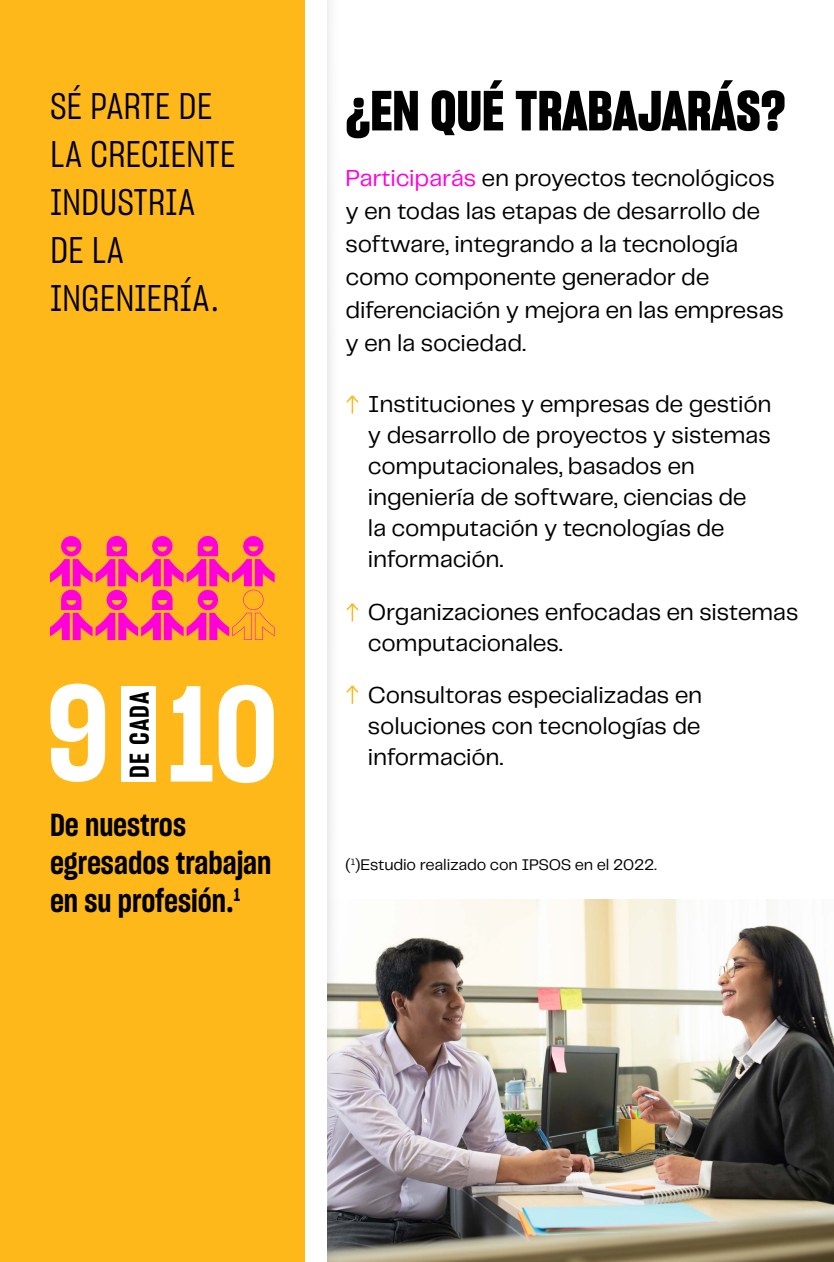
<style>
.page{position:relative;width:834px;height:1262px;background:#fff}
.page>*{position:absolute;margin:0;border:0;box-sizing:border-box;transform-origin:0 0}
.t1{font:133.05px "Sharp Grotesk Semi Bold 15";color:#fff}
.t2{font:55px "Sharp Grotesk Bold 15";color:#000}
.t3{font:36.5px/48px "Sharp Grotesk Book 15";color:#000}
.t4{font:31px/38px "Sharp Grotesk Semi Bold 15";color:#000}
.t5{font:26.5px "Sharp Grotesk Semi Bold 15";letter-spacing:.045em;color:#000}
.t6{font:24px/31px "PP Telegraf";letter-spacing:-.01em;color:#000}
.t7{font:16px "PP Telegraf";letter-spacing:-.015em;color:#000}
.s1{color:#ff00da}
</style>
<div class="page">
<div style="left:0;top:0;width:316px;height:1262px;background:#ffb819"></div>
<img style="left:338px;top:900px;width:496px;height:362px">
<svg style="left:347px;top:396px;width:11px;height:18px"></svg>
<svg style="left:347px;top:603px;width:11px;height:19px"></svg>
<svg style="left:347px;top:686px;width:11px;height:18px"></svg>
<svg style="left:327px;top:0;width:11px;height:1262px"></svg>
<div style="left:306px;top:0;width:21px;height:1262px;background:#fff"></div>
<div style="left:121px;top:686px;width:34px;height:96px;background:#fff"></div>
<svg style="left:50px;top:536px;width:225px;height:104px"></svg>
<h3 class="t3" style="left:50px;top:81px;width:187px">SÉ PARTE DE<br>LA CRECIENTE<br>INDUSTRIA<br>DE LA<br>INGENIERÍA.</h3>
<h1 class="t1" style="left:47px;top:640px;width:65px">9</h1>
<p class="t5" style="left:121px;top:778px;width:88px;rotate:-90deg">DE CADA</p>
<h1 class="t1" style="left:168px;top:641px;width:112px">10</h1>
<p class="t4" style="left:50px;top:805px;width:223px">De nuestros egresados trabajan en su profesión.<sup>1</sup></p>
<h2 class="t2" style="left:346px;top:73px;width:441px">¿EN QUÉ TRABAJARÁS?</h2>
<p class="t6" style="left:345px;top:161px;width:440px;line-height:33px"><span class="s1">Participarás</span> en proyectos tecnológicos y en todas las etapas de desarrollo de software, integrando a la tecnología como componente generador de diferenciación y mejora en las empresas y en la sociedad.</p>
<p class="t6" style="left:368px;top:388px;width:405px">Instituciones y empresas de gestión y desarrollo de proyectos y sistemas computacionales, basados en ingeniería de software, ciencias de<br>la computación y tecnologías de información.</p>
<p class="t6" style="left:368px;top:596px;width:432px">Organizaciones enfocadas en sistemas computacionales.</p>
<p class="t6" style="left:368px;top:678px;width:336px;text-align:justify">Consultoras especializadas en soluciones con tecnologías de información.</p>
<p class="t7" style="left:346px;top:854px;width:313px">(<sup>1</sup>)Estudio realizado con IPSOS en el 2022.</p>
</div>
